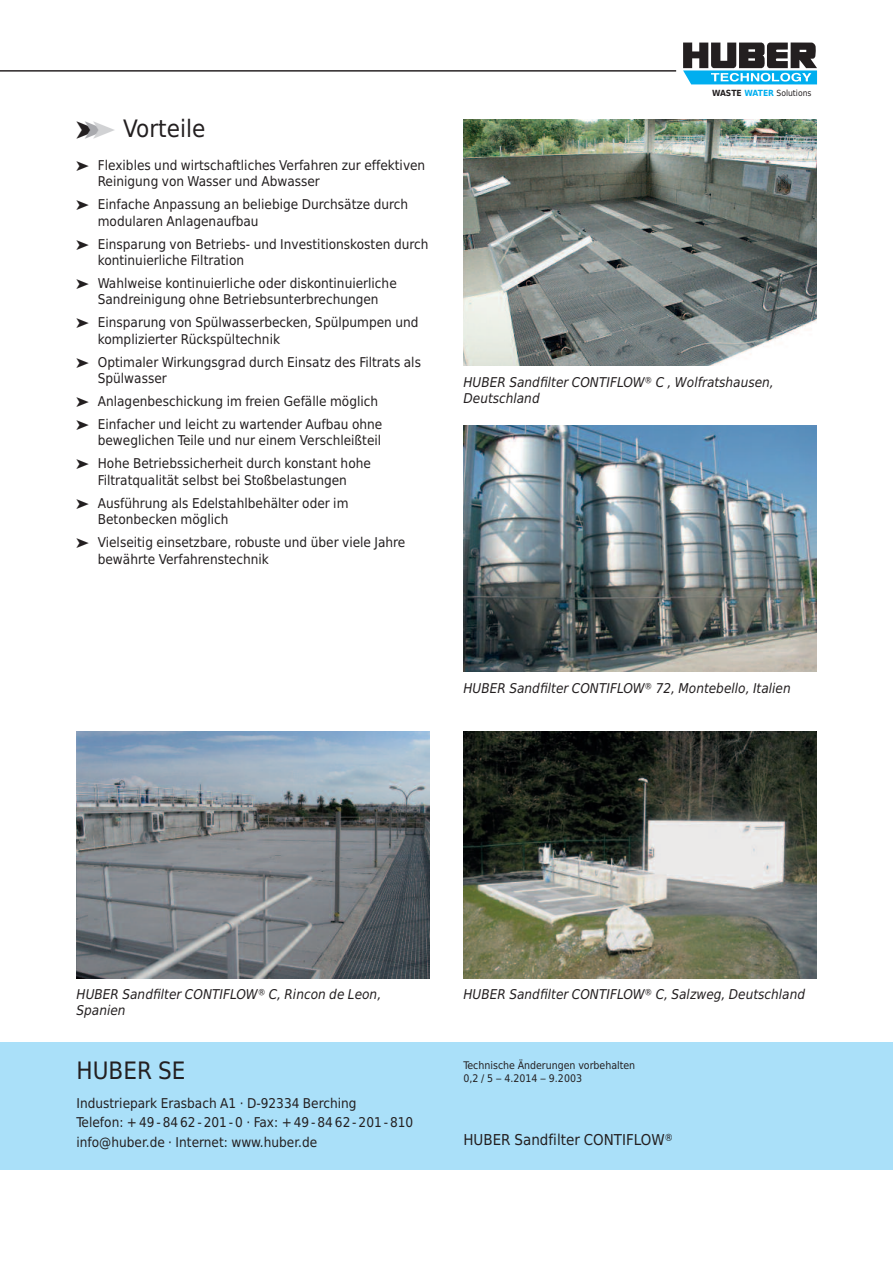
<style>
.page{position:relative;width:893px;height:1263px;background:#fff}
.page>*{position:absolute;margin:0;border:0;box-sizing:border-box;transform-origin:0 0}
.t1{font:24px "Huber Tec";color:#231f20}
.t2{font:15px "Huber Tec";color:#231f20}
.t3{font:13.5px/16.5px "Huber Tec";color:#231f20}
.t4{font:italic 13.5px/16.5px "Huber Tec";color:#231f20}
.t5{font:10.5px/13.5px "Huber Tec";color:#231f20}
.t6{font:8.55px "Huber Tec";color:#231f20}
.s1{color:#a8a9ad}
.s2{color:#d1d2d4}
.s3{font-weight:700}
.s4{font-weight:700;color:#00aeef}
</style>
<div class="page">
<svg style="left:683px;top:43px;width:134px;height:41px"></svg>
<hr style="left:0;top:71px;width:676px;height:1px;background:#231f20">
<div style="left:0;top:1042px;width:893px;height:127px;background:#aae0f9"></div>
<img style="left:463px;top:119px;width:353px;height:247px">
<img style="left:463px;top:425px;width:353px;height:247px">
<img style="left:463px;top:731px;width:353px;height:247px">
<img style="left:77px;top:731px;width:352px;height:247px">
<h1 class="t1" style="left:77px;top:115px;width:130px">➤<span class="s1">➤</span><span class="s2">➤</span> Vorteile</h1>
<p class="t3" style="left:98px;top:157px;width:329px;text-indent:-21px">➤ Flexibles und wirtschaftliches Verfahren zur effektiven<br>Reinigung von Wasser und Abwasser</p>
<p class="t3" style="left:98px;top:196px;width:312px;text-indent:-21px">➤ Einfache Anpassung an beliebige Durchsätze durch modularen Anlagenaufbau</p>
<p class="t3" style="left:98px;top:236px;width:332px;text-indent:-21px">➤ Einsparung von Betriebs- und Investitionskosten durch kontinuierliche Filtration</p>
<p class="t3" style="left:77px;top:275px;width:322px;text-align:center">➤ Wahlweise kontinuierliche oder diskontinuierliche<br>Sandreinigung ohne Betriebsunterbrechungen</p>
<p class="t3" style="left:98px;top:314px;width:322px;text-indent:-21px">➤ Einsparung von Spülwasserbecken, Spülpumpen und komplizierter Rückspültechnik</p>
<p class="t3" style="left:98px;top:354px;width:325px;text-indent:-21px">➤ Optimaler Wirkungsgrad durch Einsatz des Filtrats als<br>Spülwasser</p>
<p class="t3" style="left:77px;top:390px;width:307px;line-height:23px">➤ Anlagenbeschickung im freien Gefälle möglich ➤ Einfacher und leicht zu wartender Aufbau ohne</p>
<p class="t3" style="left:77px;top:429px;width:306px;line-height:23px;text-indent:21px">beweglichen Teile und nur einem Verschleißteil ➤ Hohe Betriebssicherheit durch konstant hohe</p>
<p class="t3" style="left:77px;top:469px;width:273px;line-height:23px;text-align:right">Filtratqualität selbst bei Stoßbelastungen<br>➤ Ausführung als Edelstahlbehälter oder im</p>
<p class="t3" style="left:77px;top:508px;width:330px;line-height:23px;text-indent:21px">Betonbecken möglich<br>➤ Vielseitig einsetzbare, robuste und über viele Jahre</p>
<p class="t3" style="left:98px;top:551px;width:173px">bewährte Verfahrenstechnik</p>
<p class="t6" style="left:712px;top:86px;width:101px"><span class="s3">WASTE</span> <span class="s4">WATER</span> Solutions</p>
<p class="t4" style="left:463px;top:374px;width:312px">HUBER Sandfilter CONTIFLOW® C , Wolfratshausen,<br>Deutschland</p>
<p class="t4" style="left:463px;top:680px;width:329px">HUBER Sandfilter CONTIFLOW® 72, Montebello, Italien</p>
<p class="t4" style="left:77px;top:986px;width:306px">HUBER Sandfilter CONTIFLOW® C, Rincon de Leon,</p>
<p class="t4" style="left:463px;top:986px;width:343px">HUBER Sandfilter CONTIFLOW® C, Salzweg, Deutschland</p>
<p class="t4" style="left:77px;top:1002px;width:51px">Spanien</p>
<h1 class="t1" style="left:77px;top:1057px;width:111px">HUBER SE</h1>
<p class="t3" style="left:77px;top:1093px;width:338px;line-height:19.5px">Industriepark Erasbach A1 · D-92334 Berching<br>Telefon: +49 -84 62 -201 -0 · Fax: +49 -84 62 -201 -810 info@huber.de · Internet: www.huber.de</p>
<p class="t5" style="left:463px;top:1058px;width:173px">Technische Änderungen vorbehalten<br>0,2 / 5 – 4.2014 – 9.2003</p>
<p class="t2" style="left:463px;top:1131px;width:211px">HUBER Sandfilter CONTIFLOW®</p>
</div>
